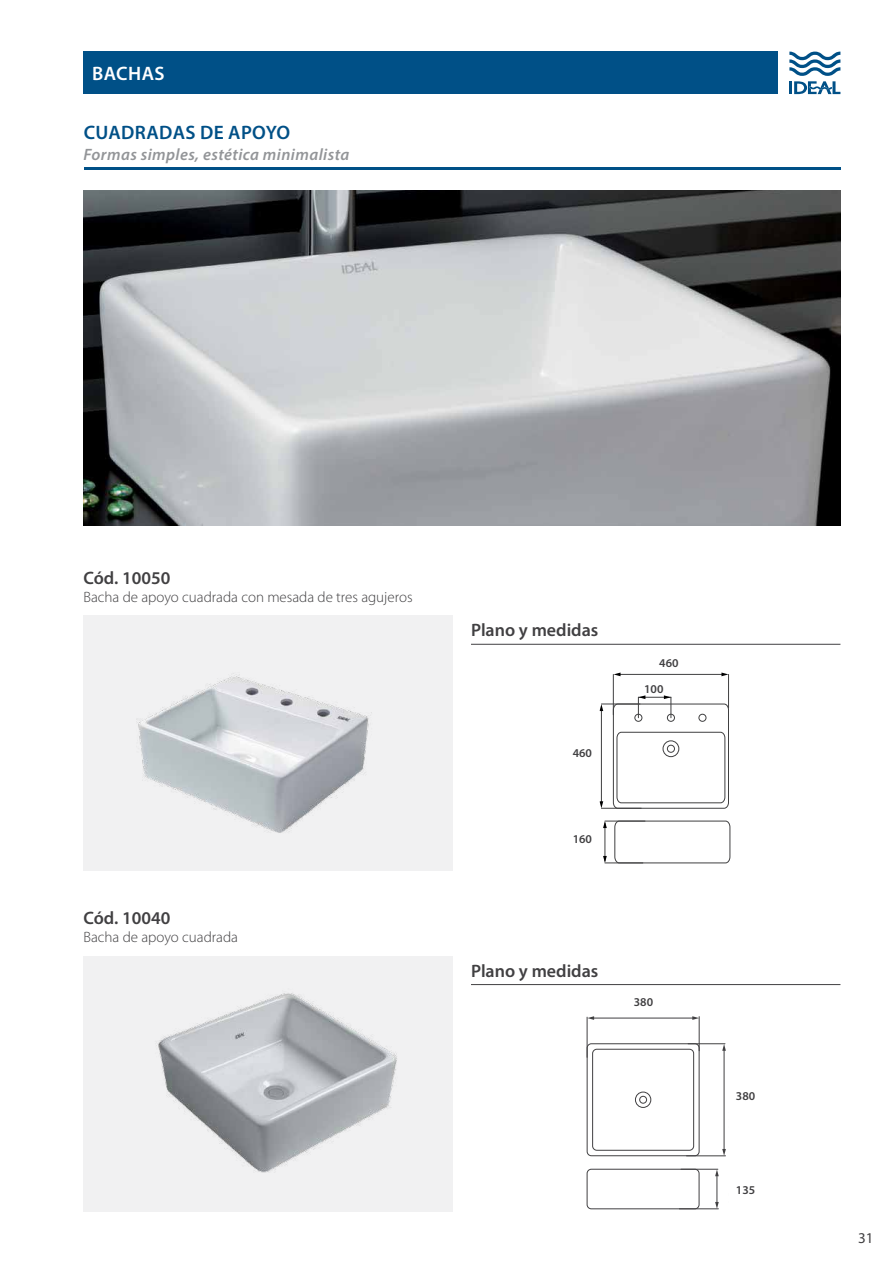
<style>
.page{position:relative;width:893px;height:1263px;background:#fff}
.page>*{position:absolute;margin:0;border:0;box-sizing:border-box;transform-origin:0 0}
.t1{font:600 19.5px "Myriad Pro";letter-spacing:.02em;color:#005087}
.t2{font:600 19.5px "Myriad Pro";letter-spacing:.025em;color:#fff}
.t3{font:600 18px "Myriad Pro";color:#414042}
.t4{font:italic 600 16.5px "Myriad Pro";letter-spacing:.025em;color:#939598}
.t5{font:300 15px "Myriad Pro";color:#414042}
.t6{font:15px "Myriad Pro";color:#414042}
.t7{font:600 12px/26px "Myriad Pro";color:#414042}
.t8{font:10.05px "Myriad Pro";color:#404041}
</style>
<div class="page">
<div style="left:84px;top:52px;width:694px;height:42px;background:#005087"></div>
<svg style="left:789px;top:52px;width:51px;height:42px"></svg>
<hr style="left:84px;top:167px;width:756px;height:2px;background:#005087">
<div style="left:84px;top:956px;width:369px;height:255px;background:#f1f1f2"></div>
<img style="left:156px;top:993px;width:241px;height:180px">
<div style="left:84px;top:616px;width:369px;height:255px;background:#f1f1f2"></div>
<img style="left:136px;top:673px;width:236px;height:160px">
<img style="left:84px;top:190px;width:756px;height:335px">
<hr style="left:471px;top:644px;width:369px;height:1px;background:#414042">
<hr style="left:471px;top:984px;width:369px;height:1px;background:#414042">
<hr style="left:601px;top:710px;width:1px;height:95px;background:#404041">
<svg style="left:600px;top:801px;width:3px;height:7px"></svg>
<svg style="left:600px;top:705px;width:3px;height:6px"></svg>
<hr style="left:601px;top:808px;width:40px;height:1px;background:#404041">
<hr style="left:601px;top:704px;width:39px;height:1px;background:#404041">
<hr style="left:605px;top:823px;width:1px;height:38px;background:#404041">
<svg style="left:603px;top:856px;width:4px;height:7px"></svg>
<svg style="left:603px;top:821px;width:4px;height:7px"></svg>
<hr style="left:605px;top:863px;width:38px;height:1px;background:#404041">
<hr style="left:605px;top:821px;width:40px;height:1px;background:#404041">
<hr style="left:619px;top:674px;width:104px;height:1px;background:#404041">
<svg style="left:614px;top:672px;width:6px;height:4px"></svg>
<svg style="left:721px;top:672px;width:7px;height:4px"></svg>
<hr style="left:613px;top:674px;width:1px;height:41px;background:#404041">
<hr style="left:728px;top:674px;width:1px;height:34px;background:#404041">
<svg style="left:614px;top:820px;width:116px;height:43px"></svg>
<svg style="left:613px;top:695px;width:116px;height:114px"></svg>
<hr style="left:724px;top:1049px;width:1px;height:101px;background:#414042">
<svg style="left:722px;top:1044px;width:4px;height:7px"></svg>
<svg style="left:722px;top:1149px;width:4px;height:7px"></svg>
<hr style="left:688px;top:1043px;width:37px;height:1px;background:#414042">
<hr style="left:686px;top:1155px;width:39px;height:1px;background:#414042">
<svg style="left:715px;top:1169px;width:4px;height:40px"></svg>
<hr style="left:681px;top:1169px;width:37px;height:1px;background:#414042">
<hr style="left:679px;top:1208px;width:39px;height:1px;background:#414042">
<hr style="left:593px;top:1018px;width:100px;height:1px;background:#414042">
<svg style="left:587px;top:1016px;width:7px;height:4px"></svg>
<svg style="left:692px;top:1016px;width:7px;height:4px"></svg>
<hr style="left:587px;top:1017px;width:1px;height:40px;background:#414042">
<hr style="left:699px;top:1016px;width:1px;height:35px;background:#414042">
<div style="left:587px;top:1043px;width:112px;height:113px;border:1px solid #414042;border-radius:4px"></div>
<div style="left:587px;top:1169px;width:112px;height:40px;border:1px solid #414042;border-radius:4px"></div>
<div style="left:592px;top:1049px;width:102px;height:102px;border:1px solid #414042;border-radius:4px"></div>
<div style="left:639px;top:1096px;width:8px;height:7px;border:1px solid #414042;border-radius:50%"></div>
<div style="left:635px;top:1092px;width:16px;height:16px;border:1px solid #414042;border-radius:50%"></div>
<h1 class="t2" style="left:92px;top:61px;width:74px">BACHAS</h1>
<h1 class="t1" style="left:84px;top:120px;width:208px">CUADRADAS DE APOYO</h1>
<p class="t4" style="left:84px;top:144px;width:267px">Formas simples, estética minimalista</p>
<p class="t3" style="left:84px;top:566px;width:88px">Cód. 10050</p>
<p class="t5" style="left:84px;top:589px;width:331px">Bacha de apoyo cuadrada con mesada de tres agujeros</p>
<p class="t3" style="left:84px;top:907px;width:88px">Cód. 10040</p>
<p class="t5" style="left:84px;top:929px;width:156px">Bacha de apoyo cuadrada</p>
<p class="t3" style="left:471px;top:619px;width:129px">Plano y medidas</p>
<p class="t7" style="left:573px;top:740px;width:21px">460</p>
<p class="t7" style="left:573px;top:826px;width:21px">160</p>
<p class="t7" style="left:644px;top:649px;width:36px;text-indent:15px">460<br>100</p>
<p class="t8" style="left:658px;top:659px;width:34px">460mm</p>
<p class="t3" style="left:471px;top:959px;width:129px">Plano y medidas</p>
<p class="t7" style="left:634px;top:988px;width:21px">380</p>
<p class="t7" style="left:736px;top:1082px;width:21px">380</p>
<p class="t7" style="left:736px;top:1176px;width:21px">135</p>
<p class="t6" style="left:858px;top:1229px;width:17px">31</p>
</div>
